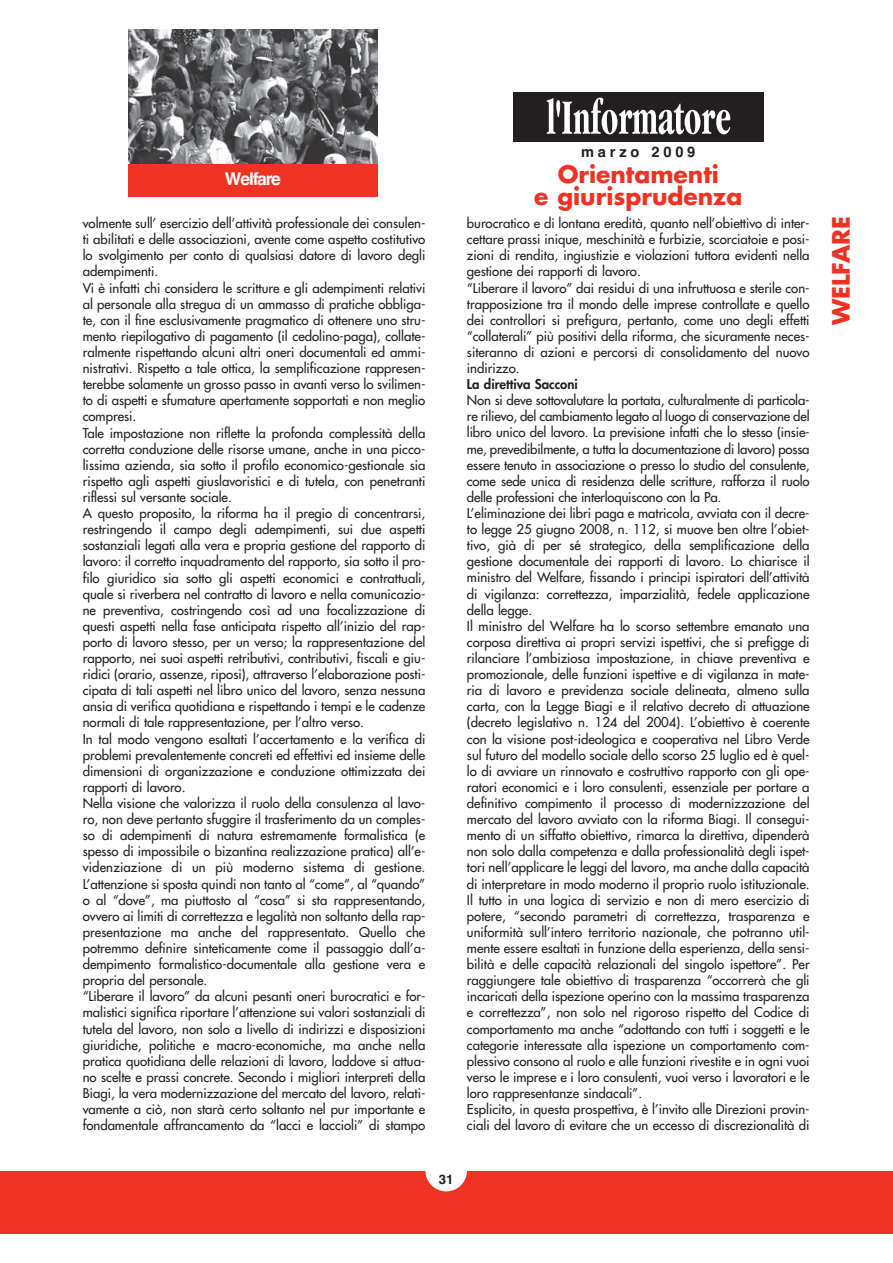
<style>
.page{position:relative;width:893px;height:1263px;background:#fff}
.page>*{position:absolute;margin:0;border:0;box-sizing:border-box;transform-origin:0 0}
.t1{font:700 23.4px/21.9px "Futura";color:#ee3224;text-align:center}
.t2{font:700 17.55px "Helvetica";letter-spacing:-.075em;color:#fff}
.t3{font:700 14.7px "Helvetica";letter-spacing:.26em;color:#231f20}
.t4{font:13.2px/16px "Futura";color:#231f20}
.t5{font:800 13.2px "Futura";color:#231f20}
.t6{font:700 13.2px "Helvetica";color:#231f20}
</style>
<div class="page">
<div style="left:0;top:1171px;width:892px;height:62px;background:#ee3224"></div>
<div style="left:128px;top:164px;width:249px;height:32px;background:#ee3224"></div>
<img style="left:128px;top:29px;width:249px;height:135px">
<div style="left:425px;top:1150px;width:42px;height:41px;background:#fff;border-radius:50%"></div>
<div style="left:513px;top:92px;width:250px;height:49px;background:#231f20"></div>
<svg style="left:546px;top:98px;width:184px;height:36px"></svg>
<p class="t3" style="left:581px;top:147px;width:116px">marzo 2009</p>
<h1 class="t1" style="left:534px;top:165px;width:210px">Orientamenti<br>e giurisprudenza</h1>
<h2 class="t2" style="left:225px;top:172px;width:58px">Welfare</h2>
<p class="t4" style="left:83px;top:216px;width:344px">volmente sull’ esercizio dell’attività professionale dei consulen&shy;ti abilitati e delle associazioni, avente come aspetto costitutivo lo svolgimento per conto di qualsiasi datore di lavoro degli adempimenti.<br>Vi è infatti chi considera le scritture e gli adempimenti relativi al personale alla stregua di un ammasso di pratiche obbliga&shy;te, con il fine esclusivamente pragmatico di ottenere uno stru&shy;mento riepilogativo di pagamento (il cedolino-paga), collate&shy;ralmente rispettando alcuni altri oneri documentali ed ammi&shy;nistrativi. Rispetto a tale ottica, la semplificazione rappresen&shy;terebbe solamente un grosso passo in avanti verso lo svilimen&shy;to di aspetti e sfumature apertamente sopportati e non meglio compresi.<br>Tale impostazione non riflette la profonda complessità della corretta conduzione delle risorse umane, anche in una picco&shy;lissima azienda, sia sotto il profilo economico-gestionale sia rispetto agli aspetti giuslavoristici e di tutela, con penetranti riflessi sul versante sociale.<br>A questo proposito, la riforma ha il pregio di concentrarsi, restringendo il campo degli adempimenti, sui due aspetti sostanziali legati alla vera e propria gestione del rapporto di lavoro: il corretto inquadramento del rapporto, sia sotto il pro&shy;filo giuridico sia sotto gli aspetti economici e contrattuali, quale si riverbera nel contratto di lavoro e nella comunicazio&shy;ne preventiva, costringendo così ad una focalizzazione di questi aspetti nella fase anticipata rispetto all’inizio del rap&shy;porto di lavoro stesso, per un verso; la rappresentazione del rapporto, nei suoi aspetti retributivi, contributivi, fiscali e giu&shy;ridici (orario, assenze, riposi), attraverso l’elaborazione posti&shy;cipata di tali aspetti nel libro unico del lavoro, senza nessuna ansia di verifica quotidiana e rispettando i tempi e le cadenze normali di tale rappresentazione, per l’altro verso.<br>In tal modo vengono esaltati l’accertamento e la verifica di problemi prevalentemente concreti ed effettivi ed insieme delle dimensioni di organizzazione e conduzione ottimizzata dei rapporti di lavoro.<br>Nella visione che valorizza il ruolo della consulenza al lavo&shy;ro, non deve pertanto sfuggire il trasferimento da un comples&shy;so di adempimenti di natura estremamente formalistica (e spesso di impossibile o bizantina realizzazione pratica) all’e&shy;videnziazione di un più moderno sistema di gestione.<br>L’attenzione si sposta quindi non tanto al “come”, al “quando” o al “dove”, ma piuttosto al “cosa” si sta rappresentando, ovvero ai limiti di correttezza e legalità non soltanto della rap&shy;presentazione ma anche del rappresentato. Quello che potremmo definire sinteticamente come il passaggio dall’a&shy;dempimento formalistico-documentale alla gestione vera e propria del personale.<br>“Liberare il lavoro” da alcuni pesanti oneri burocratici e for&shy;malistici significa riportare l’attenzione sui valori sostanziali di tutela del lavoro, non solo a livello di indirizzi e disposizioni giuridiche, politiche e macro-economiche, ma anche nella pratica quotidiana delle relazioni di lavoro, laddove si attua&shy;no scelte e prassi concrete. Secondo i migliori interpreti della Biagi, la vera modernizzazione del mercato del lavoro, relati&shy;vamente a ciò, non starà certo soltanto nel pur importante e fondamentale affrancamento da “lacci e laccioli” di stampo</p>
<p class="t4" style="left:467px;top:216px;width:344px">burocratico e di lontana eredità, quanto nell’obiettivo di inter&shy;cettare prassi inique, meschinità e furbizie, scorciatoie e posi&shy;zioni di rendita, ingiustizie e violazioni tuttora evidenti nella gestione dei rapporti di lavoro.<br>“Liberare il lavoro” dai residui di una infruttuosa e sterile con&shy;trapposizione tra il mondo delle imprese controllate e quello dei controllori si prefigura, pertanto, come uno degli effetti “collaterali” più positivi della riforma, che sicuramente neces&shy;siteranno di azioni e percorsi di consolidamento del nuovo indirizzo.</p>
<p class="t5" style="left:467px;top:378px;width:112px">La direttiva Sacconi</p>
<p class="t4" style="left:467px;top:393px;width:344px">Non si deve sottovalutare la portata, culturalmente di particola&shy;re rilievo, del cambiamento legato al luogo di conservazione del libro unico del lavoro. La previsione infatti che lo stesso (insie&shy;me, prevedibilmente, a tutta la documentazione di lavoro) possa essere tenuto in associazione o presso lo studio del consulente, come sede unica di residenza delle scritture, rafforza il ruolo delle professioni che interloquiscono con la Pa.<br>L’eliminazione dei libri paga e matricola, avviata con il decre&shy;to legge 25 giugno 2008, n. 112, si muove ben oltre l’obiet&shy;tivo, già di per sé strategico, della semplificazione della gestione documentale dei rapporti di lavoro. Lo chiarisce il ministro del Welfare, fissando i principi ispiratori dell’attività di vigilanza: correttezza, imparzialità, fedele applicazione della legge.<br>Il ministro del Welfare ha lo scorso settembre emanato una corposa direttiva ai propri servizi ispettivi, che si prefigge di rilanciare l’ambiziosa impostazione, in chiave preventiva e promozionale, delle funzioni ispettive e di vigilanza in mate&shy;ria di lavoro e previdenza sociale delineata, almeno sulla carta, con la Legge Biagi e il relativo decreto di attuazione (decreto legislativo n. 124 del 2004). L’obiettivo è coerente con la visione post-ideologica e cooperativa nel Libro Verde sul futuro del modello sociale dello scorso 25 luglio ed è quel&shy;lo di avviare un rinnovato e costruttivo rapporto con gli ope&shy;ratori economici e i loro consulenti, essenziale per portare a definitivo compimento il processo di modernizzazione del mercato del lavoro avviato con la riforma Biagi. Il consegui&shy;mento di un siffatto obiettivo, rimarca la direttiva, dipenderà non solo dalla competenza e dalla professionalità degli ispet&shy;tori nell’applicare le leggi del lavoro, ma anche dalla capacità di interpretare in modo moderno il proprio ruolo istituzionale.<br>Il tutto in una logica di servizio e non di mero esercizio di potere, “secondo parametri di correttezza, trasparenza e uniformità sull’intero territorio nazionale, che potranno util&shy;mente essere esaltati in funzione della esperienza, della sensi&shy;bilità e delle capacità relazionali del singolo ispettore”. Per raggiungere tale obiettivo di trasparenza “occorrerà che gli incaricati della ispezione operino con la massima trasparenza e correttezza”, non solo nel rigoroso rispetto del Codice di comportamento ma anche “adottando con tutti i soggetti e le categorie interessate alla ispezione un comportamento com&shy;plessivo consono al ruolo e alle funzioni rivestite e in ogni vuoi verso le imprese e i loro consulenti, vuoi verso i lavoratori e le loro rappresentanze sindacali”.<br>Esplicito, in questa prospettiva, è l’invito alle Direzioni provin&shy;ciali del lavoro di evitare che un eccesso di discrezionalità di</p>
<p class="t6" style="left:439px;top:1174px;width:16px">31</p>
<h1 class="t1" style="left:832px;top:325px;width:111px;rotate:-90deg">WELFARE</h1>
</div>
